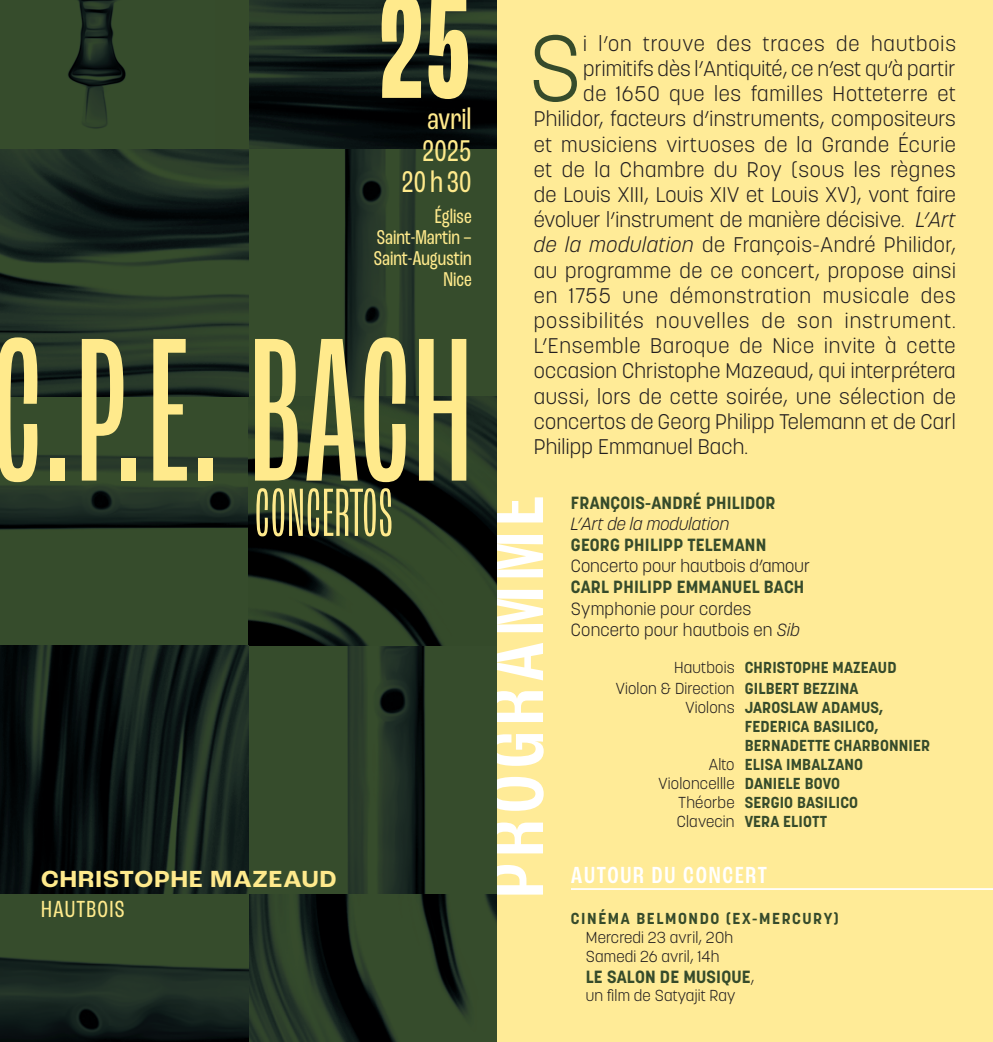
<style>
.page{position:relative;width:993px;height:1042px;background:#fff}
.page>*{position:absolute;margin:0;border:0;box-sizing:border-box;transform-origin:0 0}
.t1{font:extra-condensed 215.25px "Roc Grotesk";color:#ffea8c}
.t2{font:700 extra-condensed 157.5px "Roc Grotesk";color:#ffea8c}
.t3{font:300 92.58px "Korolev";color:#364b2b}
.t4{font:500 condensed 84px "Roc Grotesk";letter-spacing:.075em;color:#fff}
.t5{font:300 extra-condensed 71.75px "Roc Grotesk";color:#ffea8c}
.t6{font:condensed 31.5px/31.5px "Roc Grotesk";color:#ffea8c;text-align:right}
.t7{font:700 24.5px "Roc Grotesk";letter-spacing:.05em;color:#ffea8c}
.t8{font:500 condensed 24.5px "Roc Grotesk";letter-spacing:.075em;color:#fff}
.t9{font:condensed 24.5px "Roc Grotesk";letter-spacing:.05em;color:#ffea8c}
.t10{font:300 21px "Korolev";letter-spacing:.025em;color:#231f20}
.t11{font:300 21px "Korolev";letter-spacing:.045em;color:#231f20}
.t12{font:300 21px "Korolev";letter-spacing:.005em;color:#231f20}
.t13{font:300 21px "Korolev";letter-spacing:.05em;color:#231f20}
.t14{font:condensed 21px/21px "Roc Grotesk";color:#ffea8c;text-align:right}
.t15{font:700 17.5px "Korolev";letter-spacing:.01em;color:#364b2b}
.t16{font:300 17.5px/21px "Korolev";letter-spacing:.01em;color:#231f20}
.t17{font:italic 300 17.5px "Korolev";color:#231f20}
.t18{font:700 15.75px/21px "Korolev";letter-spacing:.01em;color:#364b2b}
.t19{font:300 15.75px/18.9px "Korolev";letter-spacing:.01em;color:#231f20}
.t20{font:700 15.75px "Korolev";letter-spacing:.1em;color:#364b2b}
.s1{font-style:italic}
.s2{font-weight:300;color:#231f20}
.s3{font-weight:700;color:#364b2b}
.s4{font-weight:300;font-size:15.75px;color:#231f20}
</style>
<div class="page">
<div style="left:496px;top:0;width:496px;height:1042px;background:#ffeb97"></div>
<img style="left:248px;top:893px;width:248px;height:149px">
<svg style="left:0;top:893px;width:248px;height:149px"></svg>
<img style="left:248px;top:645px;width:248px;height:248px">
<img style="left:0;top:397px;width:248px;height:248px">
<svg style="left:248px;top:149px;width:248px;height:248px;fill:#364c2c"></svg>
<svg style="left:248px;top:397px;width:248px;height:248px;fill:#2e4229"></svg>
<svg style="left:0;top:645px;width:248px;height:248px"></svg>
<svg style="left:0;top:149px;width:248px;height:248px"></svg>
<svg style="left:248px;top:0;width:248px;height:149px"></svg>
<div style="left:0;top:0;width:248px;height:149px;background:#364b2b"></div>
<img style="left:68px;top:0;width:58px;height:129px">
<hr style="left:570px;top:888px;width:422px;height:2px;background:#fff">
<h2 class="t2" style="left:377px;top:-44px;width:95px">25</h2>
<h3 class="t6" style="left:401px;top:103px;width:72px">avril<br>2025<br>20h30</h3>
<p class="t14" style="left:374px;top:206px;width:99px">Église<br>Saint-Martin –<br>Saint-Augustin<br>Nice</p>
<h1 class="t1" style="left:-10px;top:292px;width:485px">C.P.E. BACH</h1>
<h3 class="t5" style="left:254px;top:473px;width:141px">CONCERTOS</h3>
<p class="t7" style="left:41px;top:863px;width:297px">CHRISTOPHE MAZEAUD</p>
<p class="t9" style="left:41px;top:894px;width:85px">HAUTBOIS</p>
<h3 class="t3" style="left:528px;top:10px;width:55px">S</h3>
<p class="t11" style="left:583px;top:30px;width:374px">i l’on trouve des traces de hautbois</p>
<p class="t12" style="left:583px;top:55px;width:373px">primitifs dès l’Antiquité, ce n’est qu’à partir</p>
<p class="t10" style="left:583px;top:80px;width:374px">de 1650 que les familles Hotteterre et</p>
<p class="t10" style="left:533px;top:106px;width:423px">Philidor, facteurs d’instruments, compositeurs</p>
<p class="t10" style="left:533px;top:131px;width:423px">et musiciens virtuoses de la Grande Écurie</p>
<p class="t10" style="left:533px;top:156px;width:423px">et de la Chambre du Roy (sous les règnes</p>
<p class="t10" style="left:533px;top:181px;width:423px">de Louis XIII, Louis XIV et Louis XV), vont faire</p>
<p class="t10" style="left:533px;top:206px;width:423px">évoluer l’instrument de manière décisive. <span class="s1">L’Art</span></p>
<p class="t10" style="left:533px;top:232px;width:423px"><span class="s1">de la modulation</span> de François-André Philidor,</p>
<p class="t10" style="left:533px;top:257px;width:423px">au programme de ce concert, propose ainsi</p>
<p class="t11" style="left:533px;top:282px;width:423px">en 1755 une démonstration musicale des</p>
<p class="t13" style="left:533px;top:307px;width:423px">possibilités nouvelles de son instrument.</p>
<p class="t10" style="left:533px;top:332px;width:423px">L’Ensemble Baroque de Nice invite à cette</p>
<p class="t10" style="left:533px;top:358px;width:423px">occasion Christophe Mazeaud, qui interprétera</p>
<p class="t10" style="left:533px;top:383px;width:423px">aussi, lors de cette soirée, une sélection de</p>
<p class="t10" style="left:533px;top:408px;width:423px">concertos de Georg Philipp Telemann et de Carl</p>
<p class="t10" style="left:533px;top:433px;width:216px">Philipp Emmanuel Bach.</p>
<h3 class="t4" style="left:466px;top:897px;width:403px;rotate:-90deg">PROGRAMME</h3>
<p class="t15" style="left:570px;top:492px;width:206px">FRANÇOIS-ANDRÉ PHILIDOR</p>
<p class="t17" style="left:570px;top:513px;width:160px">L’Art de la modulation</p>
<p class="t15" style="left:570px;top:534px;width:197px">GEORG PHILIPP TELEMANN</p>
<p class="t16" style="left:570px;top:556px;width:240px">Concerto pour hautbois d’amour</p>
<p class="t15" style="left:570px;top:576px;width:235px">CARL PHILIPP EMMANUEL BACH</p>
<p class="t16" style="left:570px;top:598px;width:230px">Symphonie pour cordes<br>Concerto pour hautbois en <span class="s1">Sib</span></p>
<p class="t18" style="left:615px;top:657px;width:282px;text-indent:58px"><span class="s2">Hautbois</span> CHRISTOPHE MAZEAUD<br><span class="s2">Violon &amp; Direction</span> GILBERT BEZZINA</p>
<p class="t18" style="left:685px;top:697px;width:200px"><span class="s2">Violons</span> JAROSLAW ADAMUS,</p>
<p class="t18" style="left:744px;top:716px;width:136px">FEDERICA BASILICO,</p>
<p class="t18" style="left:744px;top:735px;width:187px">BERNADETTE CHARBONNIER</p>
<p class="t18" style="left:708px;top:754px;width:156px"><span class="s2">Alto</span> ELISA IMBALZANO</p>
<p class="t19" style="left:658px;top:774px;width:183px">Violoncellle <span class="s3">DANIELE BOVO</span></p>
<p class="t18" style="left:678px;top:792px;width:181px"><span class="s2">Théorbe</span> SERGIO BASILICO</p>
<p class="t18" style="left:676px;top:810px;width:152px"><span class="s2">Clavecin</span> VERA ELIOTT</p>
<p class="t8" style="left:570px;top:861px;width:197px">AUTOUR DU CONCERT</p>
<p class="t20" style="left:570px;top:908px;width:269px">CINÉMA BELMONDO (EX-MERCURY)</p>
<p class="t19" style="left:585px;top:927px;width:149px">Mercredi 23 avril, 20h<br>Samedi 26 avril, 14h</p>
<p class="t15" style="left:585px;top:965px;width:170px">LE SALON DE MUSIQUE<span class="s4">,</span></p>
<p class="t19" style="left:585px;top:986px;width:151px">un film de Satyajit Ray</p>
</div>
